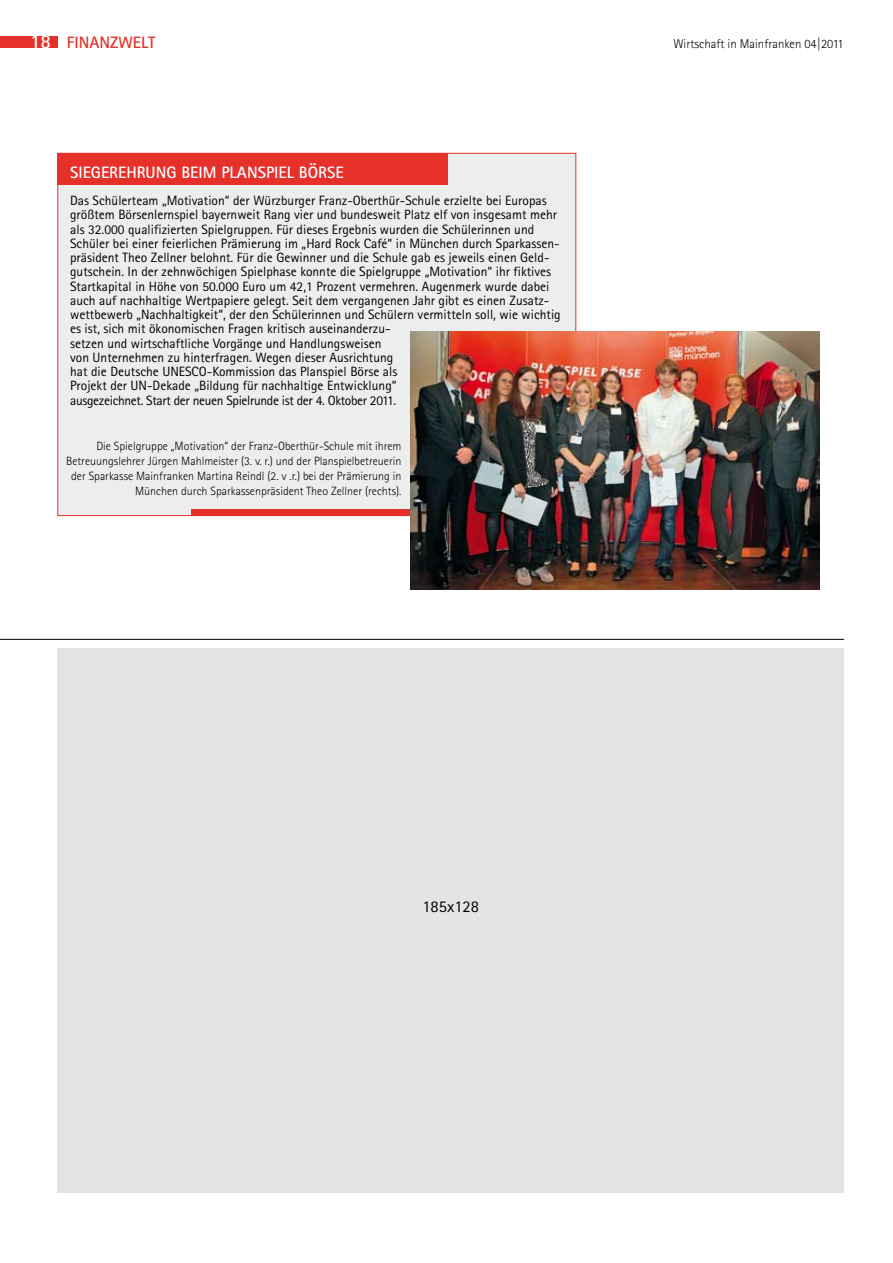
<style>
.page{position:relative;width:893px;height:1263px;background:#fff}
.page>*{position:absolute;margin:0;border:0;box-sizing:border-box;transform-origin:0 0}
.t1{font:700 16.5px "Rotis Sans Serif Pro";color:#fff}
.t2{font:700 16.5px "Rotis Sans Serif Pro";color:#e5312a}
.t3{font:16.5px "Rotis Sans Serif Pro";color:#000}
.t4{font:13.5px/14.2px "Rotis Sans Serif Pro";color:#000}
.t5{font:300 12.75px "Rotis Sans Serif Pro";color:#000}
.t6{font:300 12px/15px "Rotis Sans Serif Pro";color:#000;text-align:right}
.s1{font-size:19.5px;color:#fff}
</style>
<div class="page">
<div style="left:0;top:36px;width:57px;height:12px;background:#e5312a"></div>
<div style="left:57px;top:153px;width:519px;height:363px;background:#eceded;border:1px solid #e5312a"></div>
<div style="left:57px;top:153px;width:391px;height:31px;background:#e5312a"></div>
<div style="left:191px;top:510px;width:385px;height:6px;background:#e5312a"></div>
<img style="left:410px;top:331px;width:409px;height:258px">
<div style="left:57px;top:648px;width:787px;height:544px;background:#e3e4e5"></div>
<hr style="left:0;top:639px;width:844px;height:1px;background:#000">
<p class="t2" style="left:30px;top:32px;width:127px"><span class="s1">18</span> FINANZWELT</p>
<p class="t5" style="left:673px;top:36px;width:172px">Wirtschaft in Mainfranken 04|2011</p>
<p class="t1" style="left:70px;top:162px;width:275px">SIEGEREHRUNG BEIM PLANSPIEL BÖRSE</p>
<p class="t4" style="left:70px;top:193px;width:492px">Das Schülerteam „Motivation“ der Würzburger Franz-Oberthür-Schule erzielte bei Europas größtem Börsenlernspiel bayernweit Rang vier und bundesweit Platz elf von insgesamt mehr als 32.000 qualifizierten Spielgruppen. Für dieses Ergebnis wurden die Schülerinnen und Schüler bei einer feierlichen Prämierung im „Hard Rock Café“ in München durch Sparkassen&shy;präsident Theo Zellner belohnt. Für die Gewinner und die Schule gab es jeweils einen Geld&shy;gutschein. In der zehnwöchigen Spielphase konnte die Spielgruppe „Motivation“ ihr fiktives Startkapital in Höhe von 50.000 Euro um 42,1 Prozent vermehren. Augenmerk wurde dabei auch auf nachhaltige Wertpapiere gelegt. Seit dem vergangenen Jahr gibt es einen Zusatz&shy;wettbewerb „Nachhaltigkeit“, der den Schülerinnen und Schülern vermitteln soll, wie wichtig es ist, sich mit ökonomischen Fragen kritisch auseinanderzu-<br>setzen und wirtschaftliche Vorgänge und Handlungsweisen<br>von Unternehmen zu hinterfragen. Wegen dieser Ausrichtung<br>hat die Deutsche UNESCO-Kommission das Planspiel Börse als<br>Projekt der UN-Dekade „Bildung für nachhaltige Entwicklung“<br>ausgezeichnet. Start der neuen Spielrunde ist der 4. Oktober 2011.</p>
<p class="t6" style="left:66px;top:439px;width:337px">Die Spielgruppe „Motivation“ der Franz-Oberthür-Schule mit ihrem Betreuungslehrer Jürgen Mahlmeister (3. v. r.) und der Planspielbetreuerin der Sparkasse Mainfranken Martina Reindl (2. v .r.) bei der Prämierung in München durch Sparkassenpräsident Theo Zellner (rechts).</p>
<p class="t3" style="left:422px;top:897px;width:58px">185x128</p>
</div>
